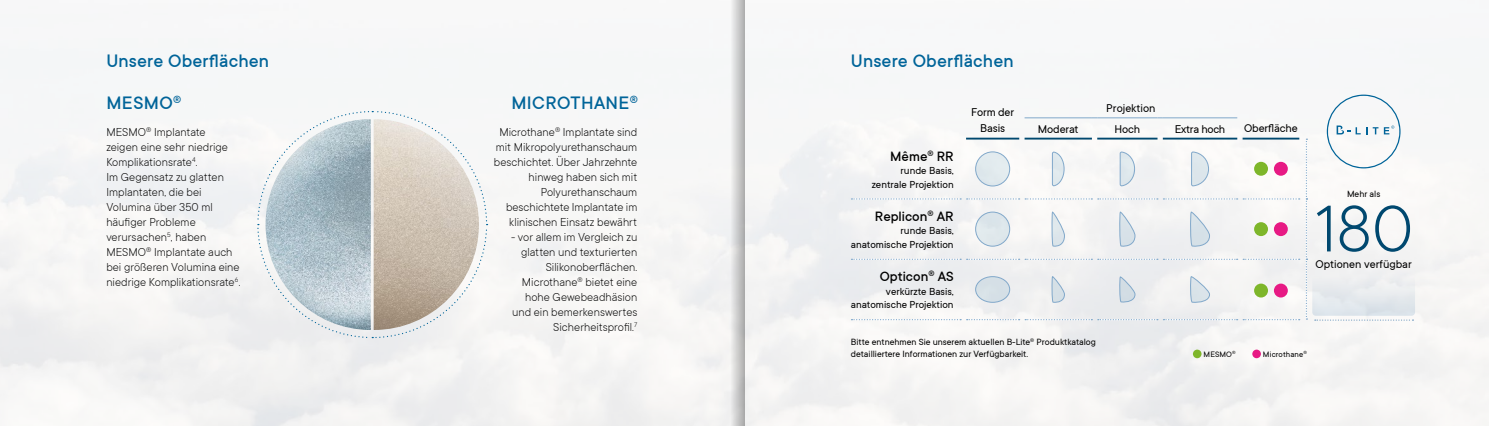
<style>
.page{position:relative;width:1489px;height:426px;background:#fff}
.page>*{position:absolute;margin:0;border:0;box-sizing:border-box;transform-origin:0 0}
.t1{font:300 72.5px "TT Commons";color:#00486f}
.t2{font:500 20px "TT Commons";letter-spacing:.01em;color:#006499}
.t3{font:500 15px "TT Commons";color:#000}
.t4{font:300 12.5px/15px "TT Commons";color:#000;text-align:right}
.t5{font:12.5px/15px "TT Commons";letter-spacing:-.01em;color:#000;text-align:center}
.t6{font:11.25px/13.5px "TT Commons";color:#000;text-align:right}
.t7{font:10px/12px "TT Commons";color:#000}
.t8{font:8.75px "TT Commons";letter-spacing:.015em;color:#000}
</style>
<div class="page">
<img style="left:0;top:0;width:1488px;height:425px">
<div style="left:1312px;top:254px;width:102px;height:61px;background:linear-gradient(to bottom,#f6f4f3,#dde4ea);border-radius:4px"></div>
<svg style="left:1192px;top:349px;width:9px;height:9px"></svg>
<div style="left:1252px;top:349px;width:8px;height:9px;background:#e71a84;border-radius:50%"></div>
<svg style="left:1326px;top:94px;width:74px;height:74px"></svg>
<hr style="left:1024px;top:137px;width:67px;height:2px;background:#00486f">
<hr style="left:1162px;top:137px;width:75px;height:2px;background:#00486f">
<hr style="left:966px;top:137px;width:53px;height:2px;background:#00486f">
<hr style="left:1242px;top:137px;width:57px;height:2px;background:#00486f">
<svg style="left:851px;top:198px;width:168px;height:1px"></svg>
<svg style="left:1163px;top:198px;width:74px;height:1px"></svg>
<svg style="left:1243px;top:198px;width:56px;height:1px"></svg>
<svg style="left:851px;top:258px;width:168px;height:1px"></svg>
<svg style="left:1163px;top:258px;width:74px;height:1px"></svg>
<svg style="left:1243px;top:258px;width:56px;height:1px"></svg>
<svg style="left:851px;top:318px;width:168px;height:2px"></svg>
<svg style="left:1025px;top:318px;width:132px;height:2px"></svg>
<svg style="left:1163px;top:318px;width:74px;height:2px"></svg>
<svg style="left:1243px;top:318px;width:56px;height:2px"></svg>
<svg style="left:1305px;top:138px;width:2px;height:181px"></svg>
<hr style="left:1024px;top:117px;width:67px;height:1px;background:#81a8ca">
<hr style="left:1097px;top:117px;width:60px;height:1px;background:#81a8ca">
<hr style="left:1162px;top:117px;width:75px;height:1px;background:#81a8ca">
<div style="left:975px;top:152px;width:34px;height:34px;background:#e1eaee;border-radius:50%"></div>
<div style="left:975px;top:151px;width:34px;height:35px;border:1px solid #81a8ca;border-radius:50%"></div>
<svg style="left:1190px;top:152px;width:18px;height:34px"></svg>
<div style="left:1253px;top:162px;width:14px;height:13px;background:#7eb62a;border-radius:50%"></div>
<div style="left:1273px;top:162px;width:14px;height:13px;background:#e71a84;border-radius:50%"></div>
<div style="left:975px;top:212px;width:34px;height:34px;background:#dee7eb;border-radius:50%"></div>
<div style="left:975px;top:211px;width:34px;height:35px;border:1px solid #81a8ca;border-radius:50%"></div>
<svg style="left:1190px;top:210px;width:19px;height:37px"></svg>
<div style="left:1253px;top:222px;width:14px;height:14px;background:#7eb62a;border-radius:50%"></div>
<div style="left:1273px;top:222px;width:14px;height:14px;background:#e71a84;border-radius:50%"></div>
<svg style="left:975px;top:276px;width:34px;height:26px"></svg>
<div style="left:975px;top:276px;width:34px;height:26px;border:1px solid #81a8ca;border-radius:50%"></div>
<svg style="left:1025px;top:134px;width:132px;height:169px"></svg>
<svg style="left:1190px;top:275px;width:19px;height:28px"></svg>
<div style="left:1253px;top:283px;width:14px;height:14px;background:#7eb62a;border-radius:50%"></div>
<div style="left:1273px;top:283px;width:14px;height:14px;background:#e71a84;border-radius:50%"></div>
<svg style="left:1314px;top:319px;width:99px;height:1px"></svg>
<svg style="left:257px;top:110px;width:231px;height:228px"></svg>
<svg style="left:725px;top:0;width:19px;height:425px"></svg>
<h2 class="t2" style="left:106px;top:50px;width:164px">Unsere Oberflächen</h2>
<h2 class="t2" style="left:850px;top:50px;width:164px">Unsere Oberflächen</h2>
<h2 class="t2" style="left:106px;top:92px;width:76px">MESMO<sup>®</sup></h2>
<h2 class="t2" style="left:511px;top:92px;width:128px">MICROTHANE<sup>®</sup></h2>
<p class="t4" style="left:106px;top:124px;width:136px;text-align:left">MESMO<sup>®</sup> Implantate zeigen eine sehr niedrige<br>Komplikationsrate<sup>4</sup>.<br>Im Gegensatz zu glatten<br>Implantaten, die bei<br>Volumina über 350 ml häufiger Probleme verursachen<sup>5</sup>, haben<br>MESMO<sup>®</sup> Implantate auch bei größeren Volumina eine niedrige Komplikationsrate<sup>6</sup>.</p>
<p class="t4" style="left:494px;top:124px;width:145px">Microthane<sup>®</sup> Implantate sind mit Mikropolyurethanschaum beschichtet. Über Jahrzehnte hinweg haben sich mit<br>Polyurethanschaum beschichtete Implantate im klinischen Einsatz bewährt</p>
<p class="t4" style="left:511px;top:229px;width:128px">- vor allem im Vergleich zu glatten und texturierten<br>Silikonoberflächen.<br>Microthane<sup>®</sup> bietet eine hohe Gewebeadhäsion und ein bemerkenswertes<br>Sicherheitsprofil.<sup>7</sup></p>
<p class="t3" style="left:890px;top:147px;width:65px">Même<sup>®</sup> RR</p>
<p class="t6" style="left:871px;top:164px;width:83px">runde Basis, zentrale Projektion</p>
<p class="t3" style="left:874px;top:208px;width:80px">Replicon<sup>®</sup> AR</p>
<p class="t6" style="left:850px;top:224px;width:104px">runde Basis, anatomische Projektion</p>
<p class="t3" style="left:879px;top:268px;width:75px">Opticon<sup>®</sup> AS</p>
<p class="t6" style="left:850px;top:284px;width:104px">verkürzte Basis, anatomische Projektion</p>
<p class="t5" style="left:971px;top:105px;width:44px">Form der<br>Basis</p>
<p class="t5" style="left:1106px;top:100px;width:51px">Projektion</p>
<p class="t5" style="left:1037px;top:121px;width:42px">Moderat</p>
<p class="t5" style="left:1114px;top:121px;width:27px">Hoch</p>
<p class="t5" style="left:1174px;top:121px;width:52px">Extra hoch</p>
<p class="t5" style="left:1243px;top:120px;width:55px">Oberfläche</p>
<p class="t7" style="left:1346px;top:188px;width:35px">Mehr als</p>
<h1 class="t1" style="left:1314px;top:189px;width:100px">180</h1>
<p class="t5" style="left:1315px;top:256px;width:98px">Optionen verfügbar</p>
<p class="t7" style="left:850px;top:336px;width:246px">Bitte entnehmen Sie unserem aktuellen B-Lite<sup>®</sup> Produktkatalog detailliertere Informationen zur Verfügbarkeit.</p>
<p class="t8" style="left:1203px;top:349px;width:34px">MESMO<sup>®</sup></p>
<p class="t8" style="left:1262px;top:349px;width:45px">Microthane<sup>®</sup></p>
</div>
